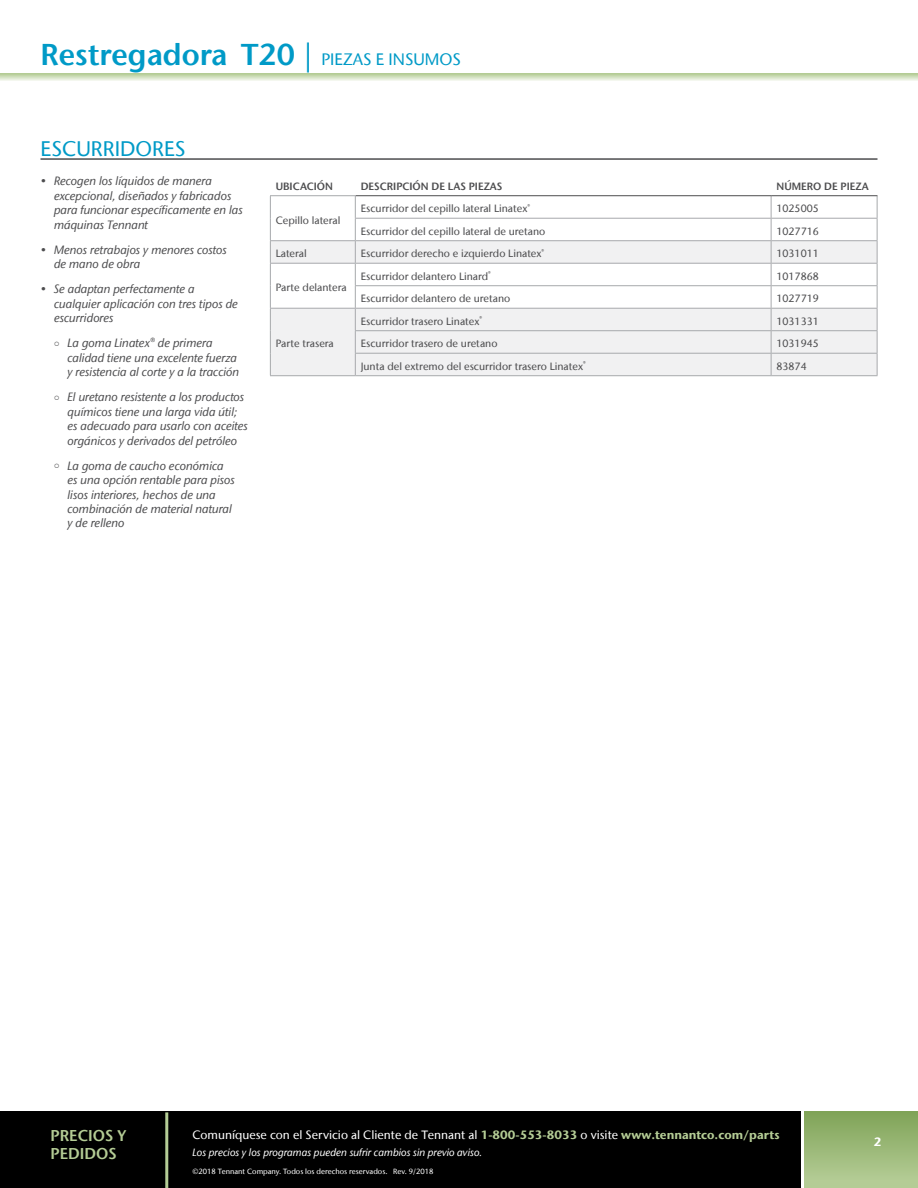
<style>
.page{position:relative;width:918px;height:1188px;background:#fff}
.page>*{position:absolute;margin:0;border:0;box-sizing:border-box;transform-origin:0 0}
.t1{font:600 30px "Stone Sans IIITC Com";color:#009ac7}
.t2{font:500 21px "Stone Sans IIITC Com";color:#009ac7}
.t3{font:600 15.6px/18px "Stone Sans IIITC Com";color:#b4cc95}
.t4{font:italic 500 12px/14.4px "Stone Sans IIITC Com";color:#4d4d4f}
.t5{font:500 12px "Stone Sans IIITC Com";color:#fff}
.t6{font:700 12px "Stone Sans IIITC Com";color:#fff}
.t7{font:500 10.5px "Stone Sans IIITC Com";color:#4d4d4f}
.t8{font:italic 500 10.5px "Stone Sans IIITC Com";color:#fff}
.t9{font:600 10.5px "Stone Sans IIITC Com";color:#4d4d4f}
.t10{font:500 7.5px "Stone Sans IIITC Com";color:#fff}
.s1{font-weight:500}
.s2{font-weight:500;font-size:16.5px}
.s3{font-weight:700;color:#b4cc95}
</style>
<div class="page">
<svg style="left:0;top:73px;width:918px;height:8px;background:#d2e0bf"></svg>
<div style="left:0;top:1111px;width:803px;height:77px;background:#000"></div>
<div style="left:803px;top:1111px;width:115px;height:77px;background:#b4cc95"></div>
<div style="left:803px;top:1111px;width:115px;height:68px;background:linear-gradient(to bottom,#7fa356,#b2ca93)"></div>
<hr style="left:165px;top:1112px;width:3px;height:76px;background:#b4cc95">
<hr style="left:801px;top:1103px;width:3px;height:85px;background:#fff">
<svg style="left:271px;top:241px;width:606px;height:134px;fill:#f1f1f2"></svg>
<hr style="left:270px;top:375px;width:85px;height:1px;background:#a7a9ac">
<hr style="left:355px;top:218px;width:416px;height:1px;background:#a7a9ac">
<hr style="left:771px;top:218px;width:107px;height:1px;background:#a7a9ac">
<hr style="left:270px;top:240px;width:85px;height:1px;background:#a7a9ac">
<hr style="left:355px;top:240px;width:416px;height:1px;background:#a7a9ac">
<hr style="left:771px;top:240px;width:107px;height:1px;background:#a7a9ac">
<hr style="left:270px;top:263px;width:85px;height:1px;background:#a7a9ac">
<hr style="left:355px;top:263px;width:416px;height:1px;background:#a7a9ac">
<hr style="left:771px;top:263px;width:107px;height:1px;background:#a7a9ac">
<hr style="left:355px;top:285px;width:416px;height:1px;background:#a7a9ac">
<hr style="left:771px;top:285px;width:107px;height:1px;background:#a7a9ac">
<hr style="left:270px;top:308px;width:85px;height:1px;background:#a7a9ac">
<hr style="left:355px;top:308px;width:416px;height:1px;background:#a7a9ac">
<hr style="left:771px;top:308px;width:107px;height:1px;background:#a7a9ac">
<hr style="left:355px;top:330px;width:416px;height:1px;background:#a7a9ac">
<hr style="left:771px;top:330px;width:107px;height:1px;background:#a7a9ac">
<svg style="left:270px;top:196px;width:1px;height:179px"></svg>
<hr style="left:355px;top:353px;width:416px;height:1px;background:#a7a9ac">
<svg style="left:355px;top:196px;width:1px;height:179px"></svg>
<hr style="left:771px;top:353px;width:107px;height:1px;background:#a7a9ac">
<svg style="left:771px;top:196px;width:1px;height:179px"></svg>
<svg style="left:877px;top:196px;width:1px;height:179px"></svg>
<hr style="left:355px;top:375px;width:416px;height:1px;background:#a7a9ac">
<hr style="left:771px;top:375px;width:107px;height:1px;background:#a7a9ac">
<hr style="left:270px;top:195px;width:86px;height:1px;background:#a7a9ac">
<hr style="left:356px;top:195px;width:415px;height:1px;background:#4d4d4f">
<hr style="left:771px;top:195px;width:107px;height:1px;background:#4d4d4f">
<hr style="left:40px;top:158px;width:838px;height:2px;background:#4d4d4f">
<h1 class="t1" style="left:40px;top:35px;width:422px">Restregadora T20 <span class="s1">|</span> <span class="s2">PIEZAS E INSUMOS</span></h1>
<h2 class="t2" style="left:40px;top:136px;width:147px">ESCURRIDORES</h2>
<p class="t4" style="left:54px;top:174px;width:190px;text-indent:-14px">• Recogen los líquidos de manera excepcional, diseñados y fabricados para funcionar específicamente en las máquinas Tennant</p>
<p class="t4" style="left:54px;top:242px;width:174px;text-indent:-14px">• Menos retrabajos y menores costos de mano de obra</p>
<p class="t4" style="left:54px;top:282px;width:185px;text-indent:-14px">• Se adaptan perfectamente a cualquier aplicación con tres tipos de escurridores</p>
<p class="t4" style="left:67px;top:336px;width:173px;text-indent:-13px">○ La goma Linatex® de primera calidad tiene una excelente fuerza y resistencia al corte y a la tracción</p>
<p class="t4" style="left:67px;top:390px;width:182px;text-indent:-13px">○ El uretano resistente a los productos químicos tiene una larga vida útil; es adecuado para usarlo con aceites orgánicos y derivados del petróleo</p>
<p class="t4" style="left:67px;top:458px;width:169px;text-indent:-13px">○ La goma de caucho económica es una opción rentable para pisos lisos interiores, hechos de una combinación de material natural y de relleno</p>
<p class="t9" style="left:276px;top:179px;width:59px">UBICACIÓN</p>
<p class="t9" style="left:361px;top:179px;width:143px">DESCRIPCIÓN DE LAS PIEZAS</p>
<p class="t9" style="left:777px;top:179px;width:94px">NÚMERO DE PIEZA</p>
<p class="t7" style="left:276px;top:213px;width:66px">Cepillo lateral</p>
<p class="t7" style="left:361px;top:202px;width:171px">Escurridor del cepillo lateral Linatex<sup>®</sup></p>
<p class="t7" style="left:777px;top:202px;width:44px">1025005</p>
<p class="t7" style="left:361px;top:225px;width:186px">Escurridor del cepillo lateral de uretano</p>
<p class="t7" style="left:777px;top:225px;width:44px">1027716</p>
<p class="t7" style="left:276px;top:247px;width:33px">Lateral</p>
<p class="t7" style="left:361px;top:247px;width:185px">Escurridor derecho e izquierdo Linatex<sup>®</sup></p>
<p class="t7" style="left:777px;top:247px;width:44px">1031011</p>
<p class="t7" style="left:276px;top:281px;width:72px">Parte delantera</p>
<p class="t7" style="left:361px;top:270px;width:132px">Escurridor delantero Linard<sup>®</sup></p>
<p class="t7" style="left:777px;top:270px;width:44px">1017868</p>
<p class="t7" style="left:361px;top:292px;width:151px">Escurridor delantero de uretano</p>
<p class="t7" style="left:777px;top:292px;width:44px">1027719</p>
<p class="t7" style="left:276px;top:337px;width:60px">Parte trasera</p>
<p class="t7" style="left:361px;top:315px;width:123px">Escurridor trasero Linatex<sup>®</sup></p>
<p class="t7" style="left:777px;top:315px;width:44px">1031331</p>
<p class="t7" style="left:361px;top:337px;width:138px">Escurridor trasero de uretano</p>
<p class="t7" style="left:777px;top:337px;width:44px">1031945</p>
<p class="t7" style="left:361px;top:360px;width:226px">Junta del extremo del escurridor trasero Linatex<sup>®</sup></p>
<p class="t7" style="left:777px;top:360px;width:32px">83874</p>
<h3 class="t3" style="left:51px;top:1126px;width:77px">PRECIOS Y<br>PEDIDOS</h3>
<p class="t6" style="left:874px;top:1134px;width:9px">2</p>
<p class="t5" style="left:192px;top:1127px;width:589px">Comuníquese con el Servicio al Cliente de Tennant al <span class="s3">1-800-553-8033</span> o visite <span class="s3">www.tennantco.com/parts</span></p>
<p class="t8" style="left:192px;top:1146px;width:291px">Los precios y los programas pueden sufrir cambios sin previo aviso.</p>
<p class="t10" style="left:192px;top:1167px;width:242px">©2018 Tennant Company. Todos los derechos reservados. Rev. 9/2018</p>
</div>
